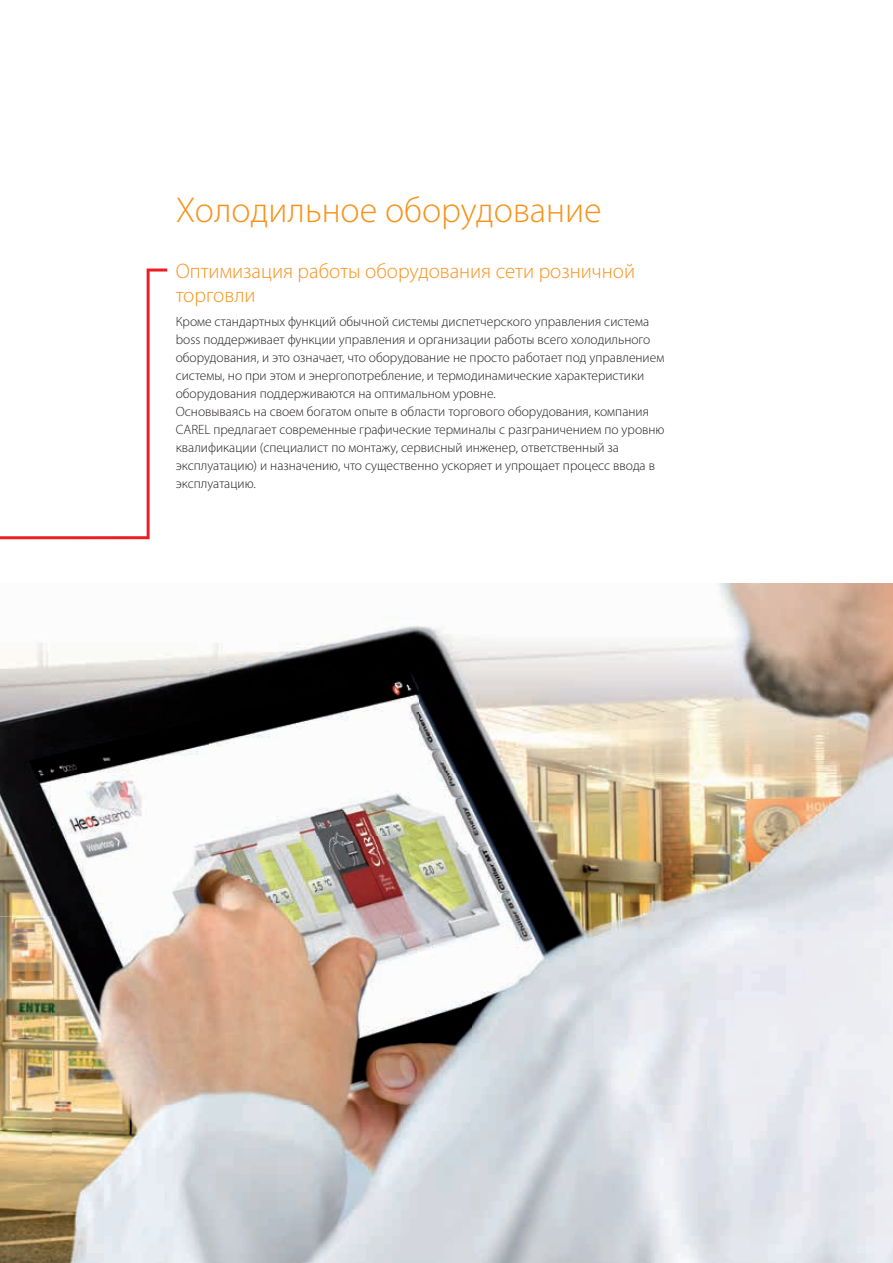
<style>
.page{position:relative;width:893px;height:1263px;background:#fff}
.page>*{position:absolute;margin:0;border:0;box-sizing:border-box;transform-origin:0 0}
.t1{font:300 36px "Myriad Pro";color:#f7931d}
.t2{font:300 21px/24px "Myriad Pro";color:#f7931d}
.t3{font:300 13.5px/18px "Myriad Pro";color:#231f20}
</style>
<div class="page">
<svg style="left:0;top:269px;width:167px;height:270px"></svg>
<img style="left:53px;top:583px;width:840px;height:333px">
<img style="left:0;top:643px;width:53px;height:620px">
<img style="left:52px;top:916px;width:841px;height:347px">
<img style="left:263px;top:836px;width:153px;height:13px">
<h1 class="t1" style="left:176px;top:188px;width:427px">Холодильное оборудование</h1>
<h2 class="t2" style="left:176px;top:258px;width:461px">Оптимизация работы оборудования сети розничной торговли</h2>
<p class="t3" style="left:176px;top:312px;width:490px">Кроме стандартных функций обычной системы диспетчерского управления система boss поддерживает функции управления и организации работы всего холодильного оборудования, и это означает, что оборудование не просто работает под управлением системы, но при этом и энергопотребление, и термодинамические характеристики оборудования поддерживаются на оптимальном уровне.<br>Основываясь на своем богатом опыте в области торгового оборудования, компания CAREL предлагает современные графические терминалы с разграничением по уровню квалификации (специалист по монтажу, сервисный инженер, ответственный за эксплуатацию) и назначению, что существенно ускоряет и упрощает процесс ввода в эксплуатацию.</p>
</div>
